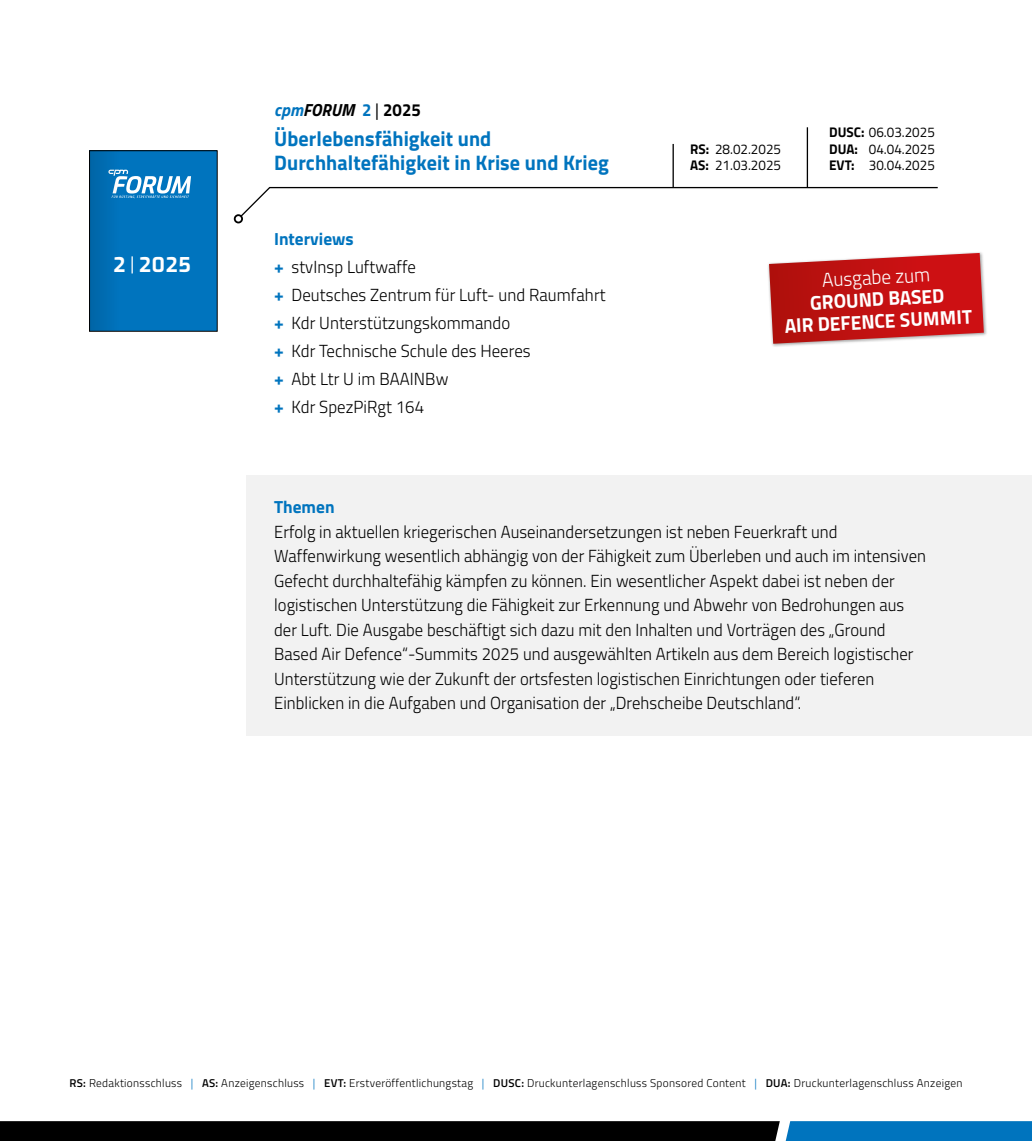
<style>
.page{position:relative;width:1032px;height:1141px;background:#fff}
.page>*{position:absolute;margin:0;border:0;box-sizing:border-box;transform-origin:0 0}
.t1{font:700 21px/24.5px "Titillium Web";letter-spacing:.005em;color:#0074be;scale:.96 1}
.t2{font:700 20.3px "Exo";color:#fff}
.t3{font:700 19.95px/22.1px "Titillium Web";color:#fff;text-align:center;scale:.96 1}
.t4{font:300 19.95px "Titillium Web";color:#fff;scale:.96 1}
.t5{font:300 17.5px/24.5px "Titillium Web";letter-spacing:.005em;color:#000;scale:.95 1}
.t6{font:300 17.5px/28px "Titillium Web";letter-spacing:.005em;color:#000;scale:.96 1}
.t7{font:italic 700 17.5px "Titillium Web";letter-spacing:.005em;color:#000;scale:.96 1}
.t8{font:700 17.5px "Titillium Web";color:#0074be}
.t9{font:14px/16.6px "Titillium Web";color:#000;scale:.96 1}
.t10{font:300 11.38px "Titillium Web";letter-spacing:.025em;color:#000}
.s1{font-weight:400}
.s2{color:#0074be}
.s3{font-style:normal;color:#0074be}
.s4{font-weight:400;font-style:normal}
.s5{font-style:normal}
.s6{font-weight:700;color:#0074be}
.s7{font-weight:700}
.s8{font-weight:600}
</style>
<div class="page">
<svg style="left:241px;top:186px;width:697px;height:30px"></svg>
<div style="left:234px;top:214px;width:9px;height:9px;border:2px solid #000;border-radius:50%"></div>
<hr style="left:672px;top:144px;width:2px;height:43px;background:#000">
<hr style="left:807px;top:127px;width:1px;height:60px;background:#000">
<svg style="left:89px;top:150px;width:128px;height:181px;background:#0874ba"></svg>
<div style="left:767px;top:251px;width:220px;height:96px;background:#000;opacity:.35"></div>
<svg style="left:769px;top:253px;width:215px;height:91px;background:#c82f2f"></svg>
<div style="left:246px;top:475px;width:786px;height:260px;background:#f2f2f2"></div>
<div style="left:0;top:1121px;width:780px;height:20px;background:#000"></div>
<div style="left:786px;top:1121px;width:246px;height:20px;background:#0074be"></div>
<p class="t2" style="left:114px;top:250px;width:79px">2 <span class="s1">|</span> 2025</p>
<p class="t7" style="left:274px;top:96px;width:154px"><span class="s2">cpm</span>FORUM <span class="s3">2</span> <span class="s4">|</span> <span class="s5">2025</span></p>
<p class="t1" style="left:274px;top:125px;width:350px">Überlebensfähigkeit und<br>Durchhaltefähigkeit in Krise und Krieg</p>
<p class="t6" style="left:274px;top:224px;width:347px"><span class="s6">Interviews<br>+</span> stvInsp Luftwaffe<br><span class="s6">+</span> Deutsches Zentrum für Luft- und Raumfahrt <span class="s6">+</span> Kdr Unterstützungskommando<br><span class="s6">+</span> Kdr Technische Schule des Heeres<br><span class="s6">+</span> Abt Ltr U im BAAINBw<br><span class="s6">+</span> Kdr SpezPiRgt 164</p>
<p class="t9" style="left:690px;top:140px;width:96px"><span class="s7">RS:</span> 28.02.2025<br><span class="s7">AS:</span> 21.03.2025</p>
<p class="t9" style="left:829px;top:123px;width:112px;text-align:justify"><span class="s7">DUSC:</span> 06.03.2025<br><span class="s7">DUA:</span> 04.04.2025<br><span class="s7">EVT:</span> 30.04.2025</p>
<p class="t4" style="left:821px;top:265px;width:114px;rotate:-3deg">Ausgabe zum</p>
<p class="t3" style="left:783px;top:292px;width:197px;rotate:-3deg">GROUND BASED<br>AIR DEFENCE SUMMIT</p>
<p class="t8" style="left:274px;top:494px;width:62px">Themen</p>
<p class="t5" style="left:274px;top:518px;width:688px">Erfolg in aktuellen kriegerischen Auseinandersetzungen ist neben Feuerkraft und Waffenwirkung wesentlich abhängig von der Fähigkeit zum Überleben und auch im intensiven Gefecht durchhaltefähig kämpfen zu können. Ein wesentlicher Aspekt dabei ist neben der logistischen Unterstützung die Fähigkeit zur Erkennung und Abwehr von Bedrohungen aus der Luft. Die Ausgabe beschäftigt sich dazu mit den Inhalten und Vorträgen des „Ground Based Air Defence“-Summits 2025 und ausgewählten Artikeln aus dem Bereich logistischer Unterstützung wie der Zukunft der ortsfesten logistischen Einrichtungen oder tieferen Einblicken in die Aufgaben und Organisation der „Drehscheibe Deutschland“.</p>
<p class="t10" style="left:69px;top:1074px;width:894px"><span class="s8">RS:</span> Redaktionsschluss <span class="s2">|</span> <span class="s8">AS:</span> Anzeigenschluss <span class="s2">|</span> <span class="s8">EVT:</span> Erstveröffentlichungstag <span class="s2">|</span> <span class="s8">DUSC:</span> Druckunterlagenschluss Sponsored Content <span class="s2">|</span> <span class="s8">DUA:</span> Druckunterlagenschluss Anzeigen</p>
</div>
